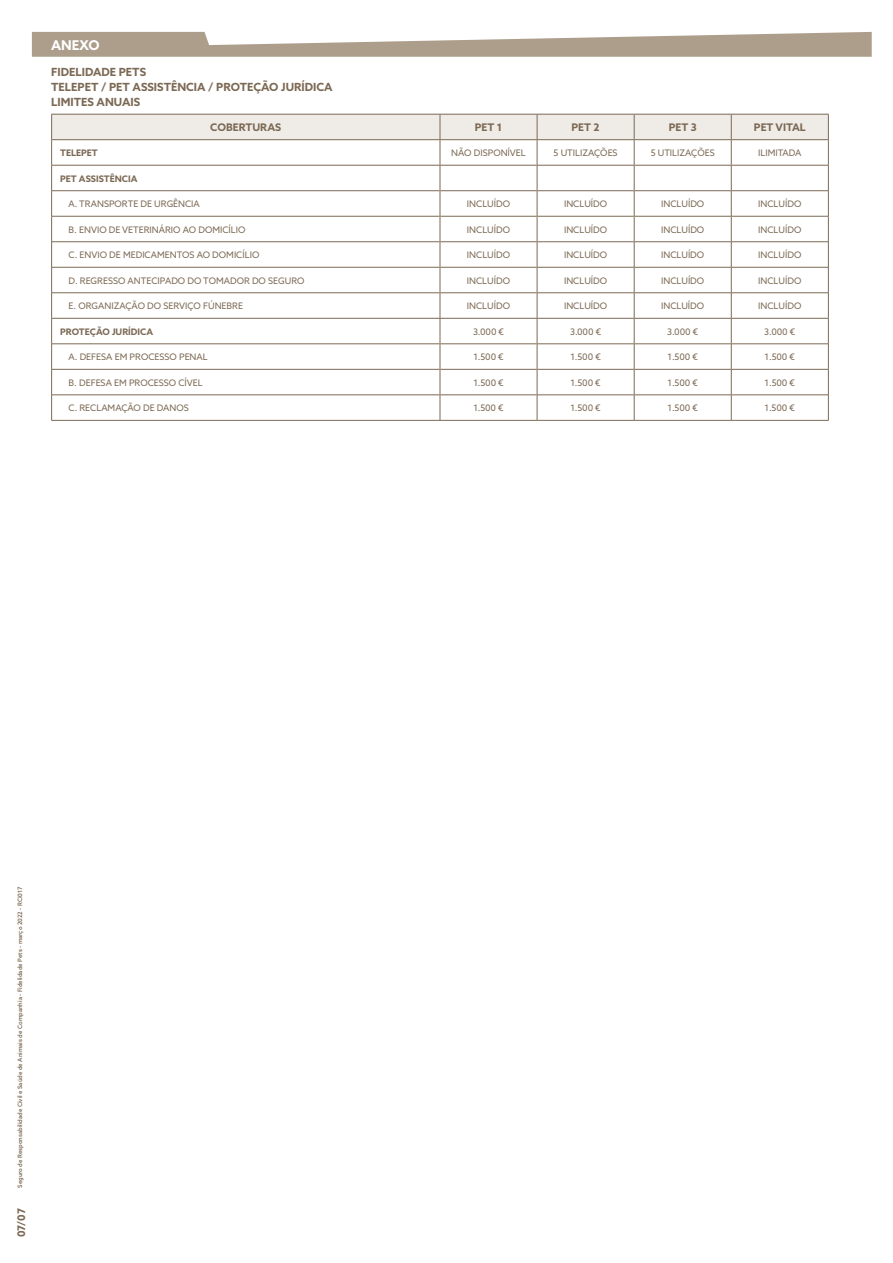
<style>
.page{position:relative;width:893px;height:1263px;background:#fff}
.page>*{position:absolute;margin:0;border:0;box-sizing:border-box;transform-origin:0 0}
.t1{font:700 13.5px "Azo Sans";color:#fff}
.t2{font:700 11.25px/15px "Azo Sans";color:#7c6954}
.t3{font:700 10.5px "Azo Sans";color:#7c6954}
.t4{font:9px "Azo Sans";color:#7c6954}
.t5{font:700 9px "Azo Sans";color:#7c6954}
.t6{font:500 6px "Azo Sans";color:#7c6954}
</style>
<div class="page">
<svg style="left:51px;top:114px;width:778px;height:306px"></svg>
<hr style="left:51px;top:165px;width:389px;height:1px;background:#7c6954">
<hr style="left:440px;top:165px;width:97px;height:1px;background:#7c6954">
<hr style="left:537px;top:165px;width:97px;height:1px;background:#7c6954">
<hr style="left:634px;top:165px;width:97px;height:1px;background:#7c6954">
<hr style="left:731px;top:165px;width:98px;height:1px;background:#7c6954">
<hr style="left:51px;top:318px;width:389px;height:1px;background:#7c6954">
<hr style="left:440px;top:318px;width:97px;height:1px;background:#7c6954">
<hr style="left:537px;top:318px;width:97px;height:1px;background:#7c6954">
<hr style="left:634px;top:318px;width:97px;height:1px;background:#7c6954">
<hr style="left:731px;top:318px;width:98px;height:1px;background:#7c6954">
<hr style="left:51px;top:420px;width:389px;height:1px;background:#7c6954">
<hr style="left:440px;top:420px;width:97px;height:1px;background:#7c6954">
<hr style="left:537px;top:420px;width:97px;height:1px;background:#7c6954">
<hr style="left:634px;top:420px;width:97px;height:1px;background:#7c6954">
<hr style="left:731px;top:420px;width:98px;height:1px;background:#7c6954">
<svg style="left:32px;top:32px;width:840px;height:25px"></svg>
<h1 class="t1" style="left:51px;top:36px;width:50px">ANEXO</h1>
<p class="t2" style="left:51px;top:65px;width:283px">FIDELIDADE PETS<br>TELEPET / PET ASSISTÊNCIA / PROTEÇÃO JURÍDICA<br>LIMITES ANUAIS</p>
<p class="t3" style="left:210px;top:120px;width:73px">COBERTURAS</p>
<p class="t3" style="left:475px;top:120px;width:29px">PET 1</p>
<p class="t3" style="left:572px;top:120px;width:30px">PET 2</p>
<p class="t3" style="left:669px;top:120px;width:29px">PET 3</p>
<p class="t3" style="left:754px;top:120px;width:53px">PET VITAL</p>
<p class="t5" style="left:60px;top:147px;width:39px">TELEPET</p>
<p class="t4" style="left:451px;top:147px;width:76px">NÃO DISPONÍVEL</p>
<p class="t4" style="left:554px;top:147px;width:66px">5 UTILIZAÇÕES</p>
<p class="t4" style="left:651px;top:147px;width:66px">5 UTILIZAÇÕES</p>
<p class="t4" style="left:758px;top:147px;width:45px">ILIMITADA</p>
<p class="t5" style="left:60px;top:172px;width:79px">PET ASSISTÊNCIA</p>
<p class="t4" style="left:69px;top:198px;width:133px">A. TRANSPORTE DE URGÊNCIA</p>
<p class="t4" style="left:467px;top:198px;width:45px">INCLUÍDO</p>
<p class="t4" style="left:564px;top:198px;width:45px">INCLUÍDO</p>
<p class="t4" style="left:661px;top:198px;width:45px">INCLUÍDO</p>
<p class="t4" style="left:758px;top:198px;width:45px">INCLUÍDO</p>
<p class="t4" style="left:69px;top:223px;width:178px">B. ENVIO DE VETERINÁRIO AO DOMICÍLIO</p>
<p class="t4" style="left:467px;top:223px;width:45px">INCLUÍDO</p>
<p class="t4" style="left:564px;top:223px;width:45px">INCLUÍDO</p>
<p class="t4" style="left:661px;top:223px;width:45px">INCLUÍDO</p>
<p class="t4" style="left:758px;top:223px;width:45px">INCLUÍDO</p>
<p class="t4" style="left:69px;top:249px;width:192px">C. ENVIO DE MEDICAMENTOS AO DOMICÍLIO</p>
<p class="t4" style="left:467px;top:249px;width:45px">INCLUÍDO</p>
<p class="t4" style="left:564px;top:249px;width:45px">INCLUÍDO</p>
<p class="t4" style="left:661px;top:249px;width:45px">INCLUÍDO</p>
<p class="t4" style="left:758px;top:249px;width:45px">INCLUÍDO</p>
<p class="t4" style="left:69px;top:274px;width:237px">D. REGRESSO ANTECIPADO DO TOMADOR DO SEGURO</p>
<p class="t4" style="left:467px;top:274px;width:45px">INCLUÍDO</p>
<p class="t4" style="left:564px;top:274px;width:45px">INCLUÍDO</p>
<p class="t4" style="left:661px;top:274px;width:45px">INCLUÍDO</p>
<p class="t4" style="left:758px;top:274px;width:45px">INCLUÍDO</p>
<p class="t4" style="left:69px;top:300px;width:176px">E. ORGANIZAÇÃO DO SERVIÇO FÚNEBRE</p>
<p class="t4" style="left:467px;top:300px;width:45px">INCLUÍDO</p>
<p class="t4" style="left:564px;top:300px;width:45px">INCLUÍDO</p>
<p class="t4" style="left:661px;top:300px;width:45px">INCLUÍDO</p>
<p class="t4" style="left:758px;top:300px;width:45px">INCLUÍDO</p>
<p class="t5" style="left:60px;top:325px;width:94px">PROTEÇÃO JURÍDICA</p>
<p class="t4" style="left:473px;top:326px;width:32px">3.000 €</p>
<p class="t4" style="left:570px;top:326px;width:32px">3.000 €</p>
<p class="t4" style="left:667px;top:326px;width:32px">3.000 €</p>
<p class="t4" style="left:764px;top:326px;width:32px">3.000 €</p>
<p class="t4" style="left:69px;top:351px;width:141px">A. DEFESA EM PROCESSO PENAL</p>
<p class="t4" style="left:473px;top:351px;width:32px">1.500 €</p>
<p class="t4" style="left:570px;top:351px;width:32px">1.500 €</p>
<p class="t4" style="left:667px;top:351px;width:32px">1.500 €</p>
<p class="t4" style="left:765px;top:351px;width:32px">1.500 €</p>
<p class="t4" style="left:69px;top:377px;width:136px">B. DEFESA EM PROCESSO CÍVEL</p>
<p class="t4" style="left:473px;top:377px;width:32px">1.500 €</p>
<p class="t4" style="left:570px;top:377px;width:32px">1.500 €</p>
<p class="t4" style="left:667px;top:377px;width:32px">1.500 €</p>
<p class="t4" style="left:765px;top:377px;width:32px">1.500 €</p>
<p class="t4" style="left:69px;top:402px;width:122px">C. RECLAMAÇÃO DE DANOS</p>
<p class="t4" style="left:473px;top:402px;width:32px">1.500 €</p>
<p class="t4" style="left:570px;top:402px;width:32px">1.500 €</p>
<p class="t4" style="left:667px;top:402px;width:32px">1.500 €</p>
<p class="t4" style="left:765px;top:402px;width:32px">1.500 €</p>
<p class="t6" style="left:16px;top:1188px;width:303px;rotate:-90deg">Seguro de Responsabilidade Civil e Saúde de Animais de Companhia - Fidelidade Pets - março 2022 - RCi017</p>
<p class="t3" style="left:15px;top:1237px;width:30px;rotate:-90deg">07/07</p>
</div>
